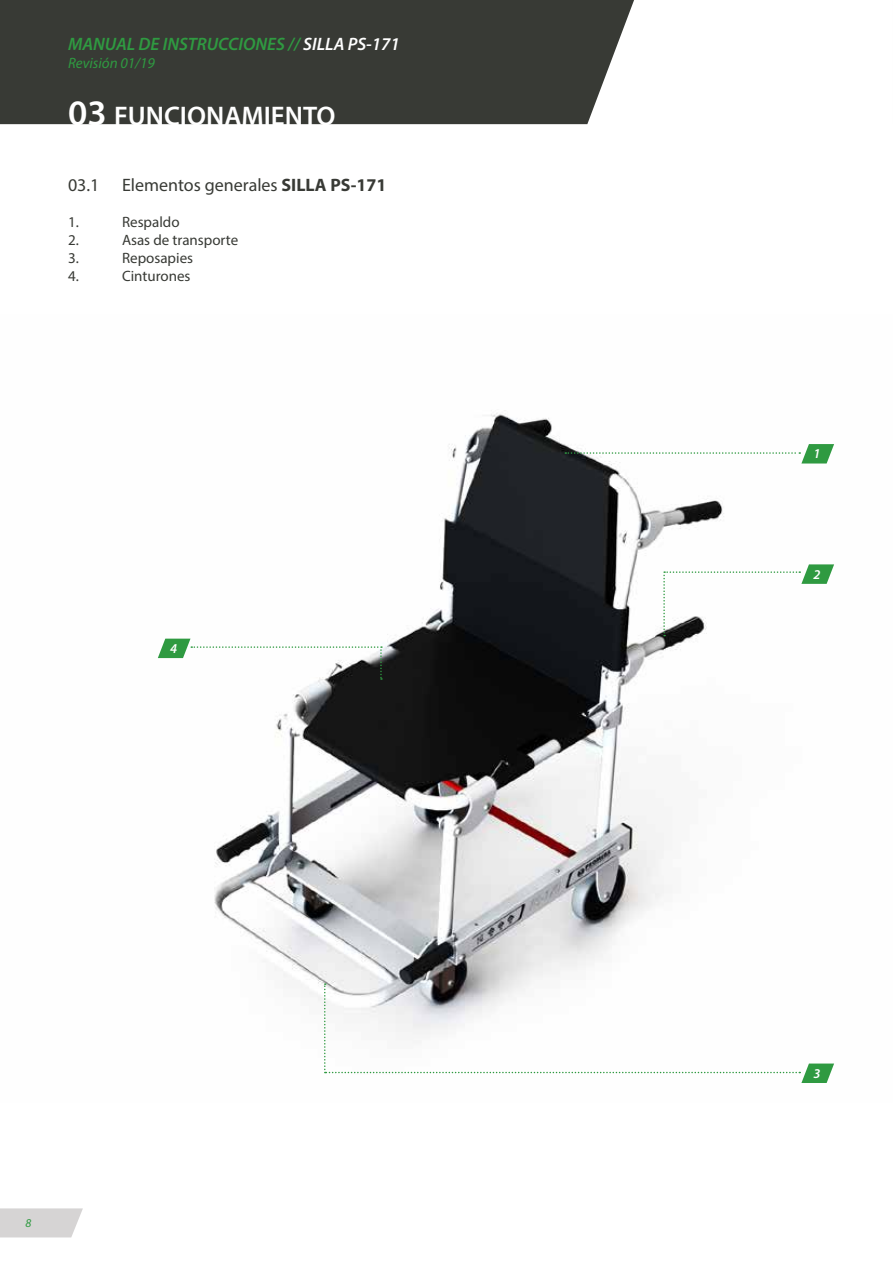
<style>
.page{position:relative;width:893px;height:1263px;background:#fff}
.page>*{position:absolute;margin:0;border:0;box-sizing:border-box;transform-origin:0 0}
.t1{font:600 27px "Myriad Pro";color:#fff}
.t2{font:italic 600 18px "Myriad Pro";color:#2f9a41}
.t3{font:18px "Myriad Pro";color:#383a35}
.t4{font:15px "Myriad Pro";color:#383a35}
.t5{font:italic 15px "Myriad Pro";color:#2f9a41}
.t6{font:italic 600 13.5px "Myriad Pro";color:#fff}
.t7{font:italic 12px "Myriad Pro";color:#2f9a41}
.s1{color:#fff}
.s2{font-size:36px}
.s3{font-weight:700}
</style>
<div class="page">
<svg style="left:0;top:1208px;width:83px;height:29px;background:#d9d7d7"></svg>
<div style="left:0;top:0;width:634px;height:124px;background:#383a35"></div>
<img style="left:165px;top:413px;width:662px;height:593px">
<svg style="left:324px;top:983px;width:510px;height:100px"></svg>
<svg style="left:663px;top:564px;width:171px;height:72px"></svg>
<svg style="left:565px;top:444px;width:269px;height:19px"></svg>
<svg style="left:158px;top:639px;width:224px;height:41px"></svg>
<p class="t2" style="left:68px;top:32px;width:333px">MANUAL DE INSTRUCCIONES // <span class="s1">SILLA PS-171</span></p>
<p class="t5" style="left:68px;top:53px;width:88px">Revisión 01/19</p>
<h1 class="t1" style="left:68px;top:99px;width:269px"><span class="s2">03</span> FUNCIONAMIENTO</h1>
<p class="t3" style="left:68px;top:174px;width:33px">03.1</p>
<p class="t3" style="left:122px;top:174px;width:266px">Elementos generales <span class="s3">SILLA PS-171</span></p>
<p class="t4" style="left:68px;top:213px;width:12px">1.</p>
<p class="t4" style="left:122px;top:213px;width:59px">Respaldo</p>
<p class="t4" style="left:68px;top:231px;width:12px">2.</p>
<p class="t4" style="left:122px;top:231px;width:118px">Asas de transporte</p>
<p class="t4" style="left:68px;top:249px;width:12px">3.</p>
<p class="t4" style="left:122px;top:249px;width:73px">Reposapies</p>
<p class="t4" style="left:68px;top:267px;width:12px">4.</p>
<p class="t4" style="left:122px;top:267px;width:70px">Cinturones</p>
<p class="t6" style="left:170px;top:640px;width:9px">4</p>
<p class="t7" style="left:26px;top:1216px;width:7px">8</p>
<p class="t6" style="left:814px;top:445px;width:9px">1</p>
<p class="t6" style="left:814px;top:565px;width:9px">2</p>
<p class="t6" style="left:814px;top:1065px;width:9px">3</p>
</div>
